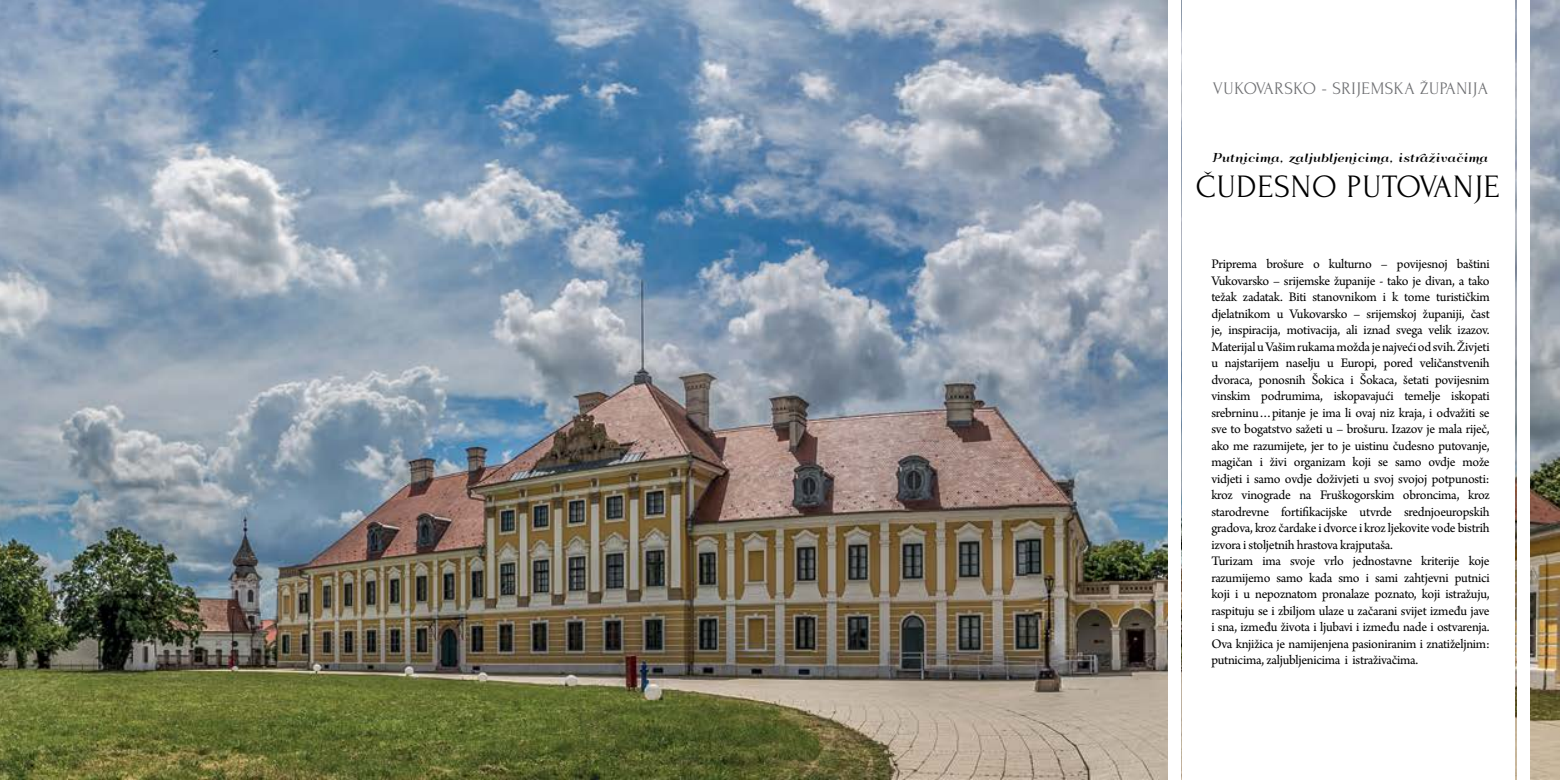
<style>
.page{position:relative;width:1560px;height:780px;background:#fff}
.page>*{position:absolute;margin:0;border:0;box-sizing:border-box;transform-origin:0 0}
.t1{font:32.5px "Forum";letter-spacing:.025em;color:#000}
.t2{font:17.5px "Forum";letter-spacing:.03em;color:#6f7073}
.t3{font:13.75px/16.5px "Arno Pro";letter-spacing:-.02em;color:#000}
.t4{font:11.25px "Qumpellka No 12";letter-spacing:.03em;color:#000}
</style>
<div class="page">
<img style="left:0;top:0;width:1559px;height:780px">
<div style="left:1182px;top:0;width:332px;height:780px;background:#fff"></div>
<div style="left:1168px;top:0;width:12px;height:780px;background:#fff"></div>
<div style="left:1516px;top:0;width:12px;height:780px;background:#fff"></div>
<p class="t2" style="left:1212px;top:79px;width:277px">VUKOVARSKO - SRIJEMSKA ŽUPANIJA</p>
<p class="t4" style="left:1211px;top:149px;width:278px">Putnicima, zaljubljenicima, istraživačima</p>
<h1 class="t1" style="left:1195px;top:169px;width:305px">ČUDESNO PUTOVANJE</h1>
<p class="t3" style="left:1211px;top:256px;width:280px">Priprema brošure o kulturno – povijesnoj baštini Vukovarsko – srijemske županije - tako je divan, a tako težak zadatak. Biti stanovnikom i k tome turističkim djelatnikom u Vukovarsko – srijemskoj županiji, čast je, inspiracija, motivacija, ali iznad svega velik izazov.<br>Materijal u Vašim rukama možda je najveći od svih. Živjeti u najstarijem naselju u Europi, pored veličanstvenih dvoraca, ponosnih Šokica i Šokaca, šetati povijesnim vinskim podrumima, iskopavajući temelje iskopati srebrninu…pitanje je ima li ovaj niz kraja, i odvažiti se sve to bogatstvo sažeti u – brošuru. Izazov je mala riječ, ako me razumijete, jer to je uistinu čudesno putovanje, magičan i živi organizam koji se samo ovdje može vidjeti i samo ovdje doživjeti u svoj svojoj potpunosti: kroz vinograde na Fruškogorskim obroncima, kroz starodrevne fortifikacijske utvrde srednjoeuropskih gradova, kroz čardake i dvorce i kroz ljekovite vode bistrih izvora i stoljetnih hrastova krajputaša.<br>Turizam ima svoje vrlo jednostavne kriterije koje razumijemo samo kada smo i sami zahtjevni putnici koji i u nepoznatom pronalaze poznato, koji istražuju, raspituju se i zbiljom ulaze u začarani svijet između jave i sna, između života i ljubavi i između nade i ostvarenja.<br>Ova knjižica je namijenjena pasioniranim i znatiželjnim: putnicima, zaljubljenicima i istraživačima.</p>
</div>
